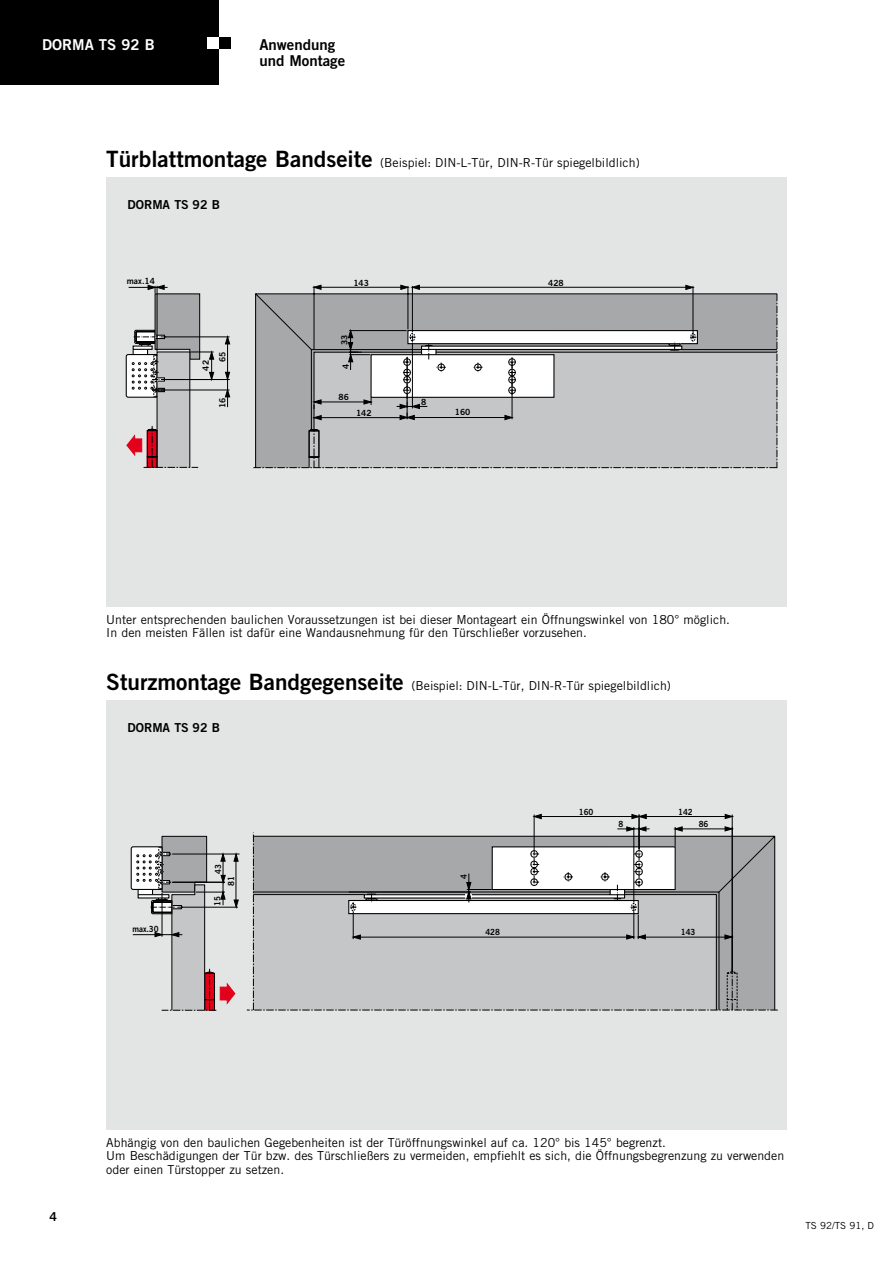
<style>
.page{position:relative;width:893px;height:1263px;background:#fff}
.page>*{position:absolute;margin:0;border:0;box-sizing:border-box;transform-origin:0 0}
.t1{font:15px/16.5px "Trade Gothic Bold Two";color:#000}
.t2{font:15px "Trade Gothic Bold Two";color:#fff}
.t3{font:12.3px/13.8px "Trade Gothic";color:#000}
.t4{font:12.3px "Trade Gothic Bold Two";color:#000}
.t5{font:9.75px "Trade Gothic";color:#000}
.t6{font:8.55px/16.6px "Trade Gothic Bold Two";color:#000}
.t7{font:8.55px "Trade Gothic Bold Two";color:#000;scale:.94 1}
.s1{font-family:"Trade Gothic Bold Two";font-size:22.5px}
</style>
<div class="page">
<div style="left:106px;top:178px;width:681px;height:429px;background:#e3e4e4"></div>
<div style="left:0;top:0;width:219px;height:85px;background:#000"></div>
<div style="left:219px;top:37px;width:12px;height:11px;background:#000"></div>
<div style="left:207px;top:37px;width:12px;height:11px;background:#fff"></div>
<hr style="left:892px;top:0;width:1px;height:85px;background:#000">
<hr style="left:164px;top:337px;width:66px;height:1px;background:#000">
<hr style="left:227px;top:339px;width:1px;height:38px;background:#000">
<hr style="left:165px;top:379px;width:65px;height:1px;background:#000">
<hr style="left:165px;top:390px;width:65px;height:1px;background:#000">
<svg style="left:225px;top:337px;width:5px;height:7px"></svg>
<svg style="left:225px;top:372px;width:5px;height:35px"></svg>
<svg style="left:253px;top:285px;width:525px;height:183px;background:#b7b8ba"></svg>
<svg style="left:126px;top:285px;width:88px;height:183px"></svg>
<div style="left:106px;top:701px;width:681px;height:429px;background:#e3e4e4"></div>
<hr style="left:534px;top:814px;width:1px;height:35px;background:#000">
<hr style="left:538px;top:816px;width:97px;height:1px;background:#000">
<hr style="left:639px;top:814px;width:1px;height:35px;background:#000">
<hr style="left:732px;top:814px;width:1px;height:158px;background:#000">
<hr style="left:643px;top:816px;width:87px;height:1px;background:#000">
<svg style="left:725px;top:814px;width:7px;height:4px"></svg>
<svg style="left:534px;top:814px;width:7px;height:5px"></svg>
<svg style="left:632px;top:814px;width:14px;height:5px"></svg>
<hr style="left:172px;top:854px;width:67px;height:1px;background:#000">
<svg style="left:247px;top:827px;width:531px;height:184px;background:#bbbcbd"></svg>
<svg style="left:131px;top:836px;width:107px;height:175px"></svg>
<p class="t2" style="left:42px;top:35px;width:114px">DORMA TS 92 B</p>
<p class="t1" style="left:259px;top:36px;width:87px">Anwendung und Montage</p>
<p class="t3" style="left:106px;top:156px;width:535px"><span class="s1">Türblattmontage Bandseite</span> (Beispiel: DIN-L-Tür, DIN-R-Tür spiegelbildlich)</p>
<p class="t4" style="left:128px;top:197px;width:94px">DORMA TS 92 B</p>
<p class="t6" style="left:127px;top:273px;width:30px">max.14</p>
<p class="t6" style="left:197px;top:362px;width:12px;text-indent:-8px;rotate:-90deg">42<br>65</p>
<p class="t6" style="left:214px;top:408px;width:12px;rotate:-90deg">16</p>
<p class="t6" style="left:353px;top:274px;width:17px">143</p>
<p class="t6" style="left:548px;top:274px;width:17px">428</p>
<p class="t6" style="left:336px;top:345px;width:12px;rotate:-90deg">33</p>
<p class="t6" style="left:337px;top:369px;width:7px;rotate:-90deg">4</p>
<p class="t6" style="left:339px;top:389px;width:12px">86</p>
<p class="t6" style="left:356px;top:405px;width:17px">142</p>
<p class="t6" style="left:421px;top:394px;width:7px">8</p>
<p class="t6" style="left:455px;top:404px;width:17px">160</p>
<p class="t3" style="left:106px;top:612px;width:625px">Unter entsprechenden baulichen Voraussetzungen ist bei dieser Montageart ein Öffnungswinkel von 180° möglich.<br>In den meisten Fällen ist dafür eine Wandausnehmung für den Türschließer vorzusehen.</p>
<p class="t3" style="left:106px;top:679px;width:566px"><span class="s1">Sturzmontage Bandgegenseite</span> (Beispiel: DIN-L-Tür, DIN-R-Tür spiegelbildlich)</p>
<p class="t4" style="left:128px;top:720px;width:94px">DORMA TS 92 B</p>
<p class="t7" style="left:132px;top:924px;width:29px">max.30</p>
<p class="t7" style="left:213px;top:874px;width:12px;rotate:-90deg">43</p>
<p class="t7" style="left:212px;top:906px;width:12px;rotate:-90deg">15</p>
<p class="t7" style="left:226px;top:886px;width:12px;rotate:-90deg">81</p>
<p class="t7" style="left:458px;top:879px;width:7px;rotate:-90deg">4</p>
<p class="t7" style="left:579px;top:806px;width:17px">160</p>
<p class="t7" style="left:678px;top:806px;width:17px">142</p>
<p class="t7" style="left:618px;top:819px;width:7px">8</p>
<p class="t7" style="left:699px;top:819px;width:12px">86</p>
<p class="t7" style="left:485px;top:927px;width:17px">428</p>
<p class="t7" style="left:681px;top:927px;width:17px">143</p>
<p class="t4" style="left:49px;top:1209px;width:9px">4</p>
<p class="t3" style="left:106px;top:1135px;width:679px">Abhängig von den baulichen Gegebenheiten ist der Türöffnungswinkel auf ca. 120° bis 145° begrenzt.<br>Um Beschädigungen der Tür bzw. des Türschließers zu vermeiden, empfiehlt es sich, die Öffnungsbegrenzung zu verwenden oder einen Türstopper zu setzen.</p>
<p class="t5" style="left:805px;top:1220px;width:70px">TS 92/TS 91, D</p>
</div>
